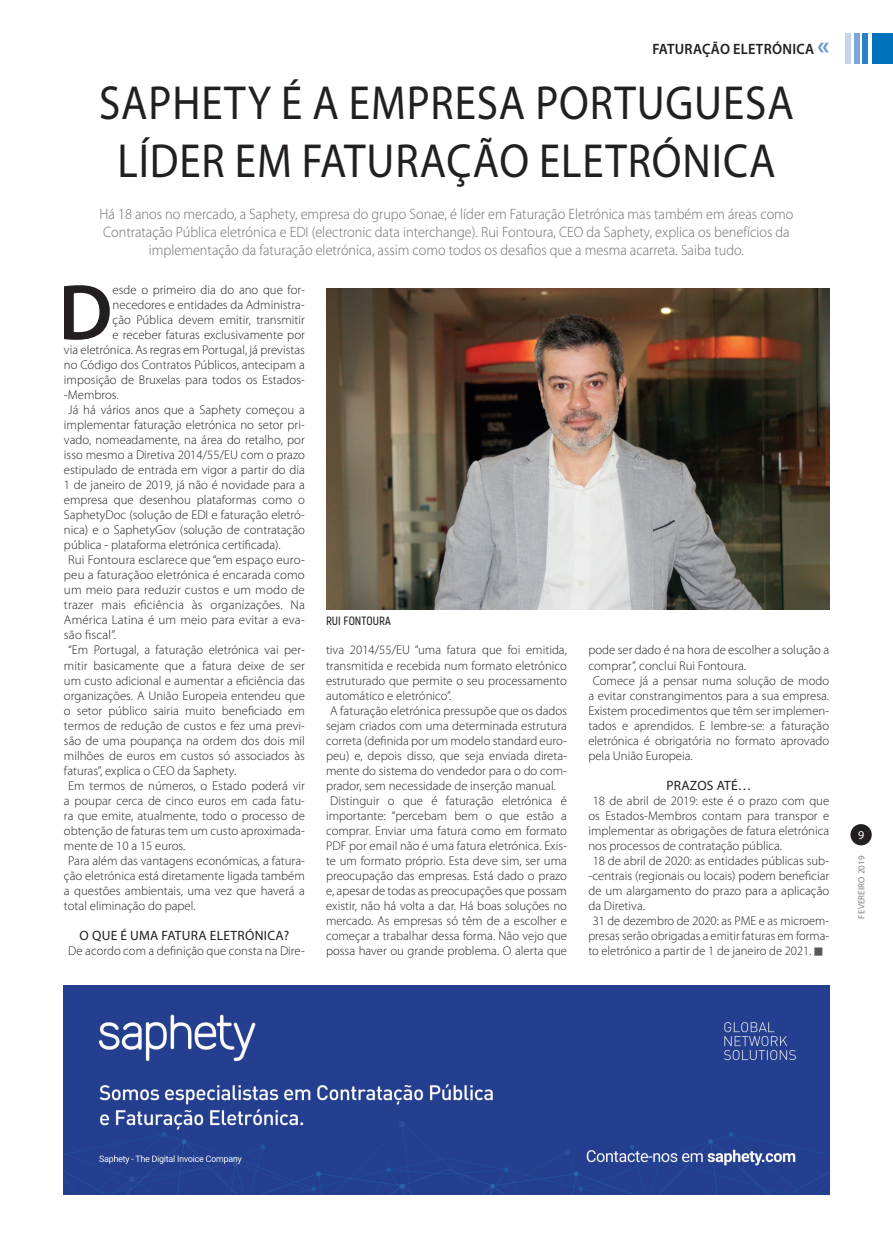
<style>
.page{position:relative;width:893px;height:1234px;background:#fff}
.page>*{position:absolute;margin:0;border:0;box-sizing:border-box;transform-origin:0 0}
.TXT_GERAL{font:600 79.5px "Myriad Pro";color:#231f20}
.TITULO{font:48px/57.6px "Myriad Pro";letter-spacing:.02em;color:#231f20;text-align:center;scale:.9 1}
.ENTRADA{font:300 15px/18px "Myriad Pro";color:#6c6d70;text-align:center;scale:.95 1}
.Head_6{font:600 15px "Myriad Pro";letter-spacing:.02em;color:#231f20;scale:.95 1}
.TXT_GERAL-2{font:13.5px "Myriad Pro";letter-spacing:.02em;color:#231f20}
.TXT_GERAL-3{font:300 12.75px/15px "Myriad Pro";color:#231f20;text-align:justify}
.ENTRETITULO{font:600 12px "Akrobat";color:#231f20}
.t1{font:12px "Myriad Pro";color:#fff}
.t2{font:9px "Myriad Pro";letter-spacing:.02em;color:#808285}
.s1{font-weight:700;font-size:25.5px;color:#6599d1}
.s2{font-family:"Koz Go Pr 6 N";font-weight:400;font-size:9px;color:#57585a}
</style>
<div class="page">
<div style="left:850px;top:823px;width:22px;height:22px;background:#231f20;border-radius:50%"></div>
<div style="left:872px;top:34px;width:21px;height:30px;background:#0072bc"></div>
<div style="left:862px;top:34px;width:6px;height:30px;background:#2783c5"></div>
<div style="left:854px;top:34px;width:5px;height:30px;background:#7ca7d8"></div>
<div style="left:845px;top:34px;width:6px;height:30px;background:#c6d5ed"></div>
<img style="left:64px;top:985px;width:765px;height:209px">
<img style="left:326px;top:288px;width:503px;height:321px">
<p class="Head_6" style="left:652px;top:39px;width:188px">FATURAÇÃO ELETRÓNICA <span class="s1">«</span></p>
<p class="TITULO" style="left:99px;top:74px;width:773px">SAPHETY É A EMPRESA PORTUGUESA<br>LÍDER EM FATURAÇÃO ELETRÓNICA</p>
<p class="ENTRADA" style="left:99px;top:204px;width:732px">Há 18 anos no mercado, a Saphety, empresa do grupo Sonae, é líder em Faturação Eletrónica mas também em áreas como<br>Contratação Pública eletrónica e EDI (electronic data interchange). Rui Fontoura, CEO da Saphety, explica os benefícios da implementação da faturação eletrónica, assim como todos os desafios que a mesma acarreta. Saiba tudo.</p>
<p class="TXT_GERAL" style="left:58px;top:262px;width:56px">D</p>
<p class="TXT_GERAL-3" style="left:113px;top:282px;width:194px">esde o primeiro dia do ano que for-</p>
<p class="TXT_GERAL-3" style="left:113px;top:297px;width:194px">necedores e entidades da Administra-</p>
<p class="TXT_GERAL-3" style="left:113px;top:312px;width:194px">ção Pública devem emitir, transmitir</p>
<p class="TXT_GERAL-3" style="left:113px;top:327px;width:194px">e receber faturas exclusivamente por</p>
<p class="TXT_GERAL-3" style="left:64px;top:342px;width:242px">via eletrónica. As regras em Portugal, já previstas</p>
<p class="TXT_GERAL-3" style="left:64px;top:357px;width:242px">no Código dos Contratos Públicos, antecipam a</p>
<p class="TXT_GERAL-3" style="left:64px;top:372px;width:242px">imposição de Bruxelas para todos os Estados-</p>
<p class="TXT_GERAL-3" style="left:64px;top:387px;width:56px">-Membros.</p>
<p class="TXT_GERAL-3" style="left:64px;top:402px;width:242px;text-indent:4px">Já há vários anos que a Saphety começou a implementar faturação eletrónica no setor pri&shy;vado, nomeadamente, na área do retalho, por isso mesmo a Diretiva 2014/55/EU com o prazo estipulado de entrada em vigor a partir do dia 1 de janeiro de 2019, já não é novidade para a empresa que desenhou plataformas como o SaphetyDoc (solução de EDI e faturação eletró&shy;nica) e o SaphetyGov (solução de contratação pública - plataforma eletrónica certificada).</p>
<p class="TXT_GERAL-3" style="left:64px;top:552px;width:242px;text-indent:4px">Rui Fontoura esclarece que “em espaço euro&shy;peu a faturaçãoo eletrónica é encarada como um meio para reduzir custos e um modo de trazer mais eficiência às organizações. Na América Latina é um meio para evitar a eva&shy;são fiscal”.</p>
<p class="TXT_GERAL-3" style="left:64px;top:642px;width:242px;text-indent:4px">“Em Portugal, a faturação eletrónica vai per&shy;mitir basicamente que a fatura deixe de ser um custo adicional e aumentar a eficiência das organizações. A União Europeia entendeu que o setor público sairia muito beneficiado em termos de redução de custos e fez uma previ&shy;são de uma poupança na ordem dos dois mil milhões de euros em custos só associados às faturas”, explica o CEO da Saphety.</p>
<p class="TXT_GERAL-3" style="left:64px;top:777px;width:242px;text-indent:4px">Em termos de números, o Estado poderá vir a poupar cerca de cinco euros em cada fatu&shy;ra que emite, atualmente, todo o processo de obtenção de faturas tem um custo aproximada&shy;mente de 10 a 15 euros.</p>
<p class="TXT_GERAL-3" style="left:64px;top:852px;width:242px;text-indent:4px">Para além das vantagens económicas, a fatura&shy;ção eletrónica está diretamente ligada também a questões ambientais, uma vez que haverá a total eliminação do papel.</p>
<p class="TXT_GERAL-2" style="left:80px;top:926px;width:211px">O QUE É UMA FATURA ELETRÓNICA?</p>
<p class="TXT_GERAL-3" style="left:68px;top:942px;width:238px">De acordo com a definição que consta na Dire-</p>
<p class="ENTRETITULO" style="left:326px;top:613px;width:66px">RUI FONTOURA</p>
<p class="TXT_GERAL-3" style="left:326px;top:642px;width:242px">tiva 2014/55/EU “uma fatura que foi emitida, transmitida e recebida num formato eletrónico estruturado que permite o seu processamento automático e eletrónico”.</p>
<p class="TXT_GERAL-3" style="left:326px;top:702px;width:242px;text-indent:4px">A faturação eletrónica pressupõe que os dados sejam criados com uma determinada estrutura correta (definida por um modelo standard euro&shy;peu) e, depois disso, que seja enviada direta&shy;mente do sistema do vendedor para o do com&shy;prador, sem necessidade de inserção manual.</p>
<p class="TXT_GERAL-3" style="left:326px;top:792px;width:242px;text-align:center">Distinguir o que é faturação eletrónica é importante: “percebam bem o que estão a comprar. Enviar uma fatura como em formato PDF por email não é uma fatura eletrónica. Exis&shy;te um formato próprio. Esta deve sim, ser uma preocupação das empresas. Está dado o prazo e, apesar de todas as preocupações que possam existir, não há volta a dar. Há boas soluções no mercado. As empresas só têm de a escolher e começar a trabalhar dessa forma. Não vejo que possa haver ou grande problema. O alerta que</p>
<p class="TXT_GERAL-3" style="left:588px;top:642px;width:242px">pode ser dado é na hora de escolher a solução a comprar”, conclui Rui Fontoura.</p>
<p class="TXT_GERAL-3" style="left:588px;top:672px;width:242px;text-indent:4px">Comece já a pensar numa solução de modo a evitar constrangimentos para a sua empresa.<br>Existem procedimentos que têm ser implemen&shy;tados e aprendidos. E lembre-se: a faturação eletrónica é obrigatória no formato aprovado pela União Europeia.</p>
<p class="TXT_GERAL-2" style="left:666px;top:776px;width:87px">PRAZOS ATÉ…</p>
<p class="TXT_GERAL-3" style="left:588px;top:792px;width:242px;text-indent:4px">18 de abril de 2019: este é o prazo com que os Estados-Membros contam para transpor e implementar as obrigações de fatura eletrónica nos processos de contratação pública.</p>
<p class="TXT_GERAL-3" style="left:588px;top:852px;width:242px;text-indent:4px">18 de abril de 2020: as entidades públicas sub--centrais (regionais ou locais) podem beneficiar de um alargamento do prazo para a aplicação da Diretiva.</p>
<p class="TXT_GERAL-3" style="left:588px;top:912px;width:242px;text-align:center">31 de dezembro de 2020: as PME e as microem&shy;presas serão obrigadas a emitir faturas em forma&shy;to eletrónico a partir de 1 de janeiro de 2021. <span class="s2">▪</span></p>
<p class="t1" style="left:858px;top:827px;width:8px">9</p>
<p class="t2" style="left:856px;top:918px;width:64px;rotate:-90deg">FEVEREIRO 2019</p>
</div>
